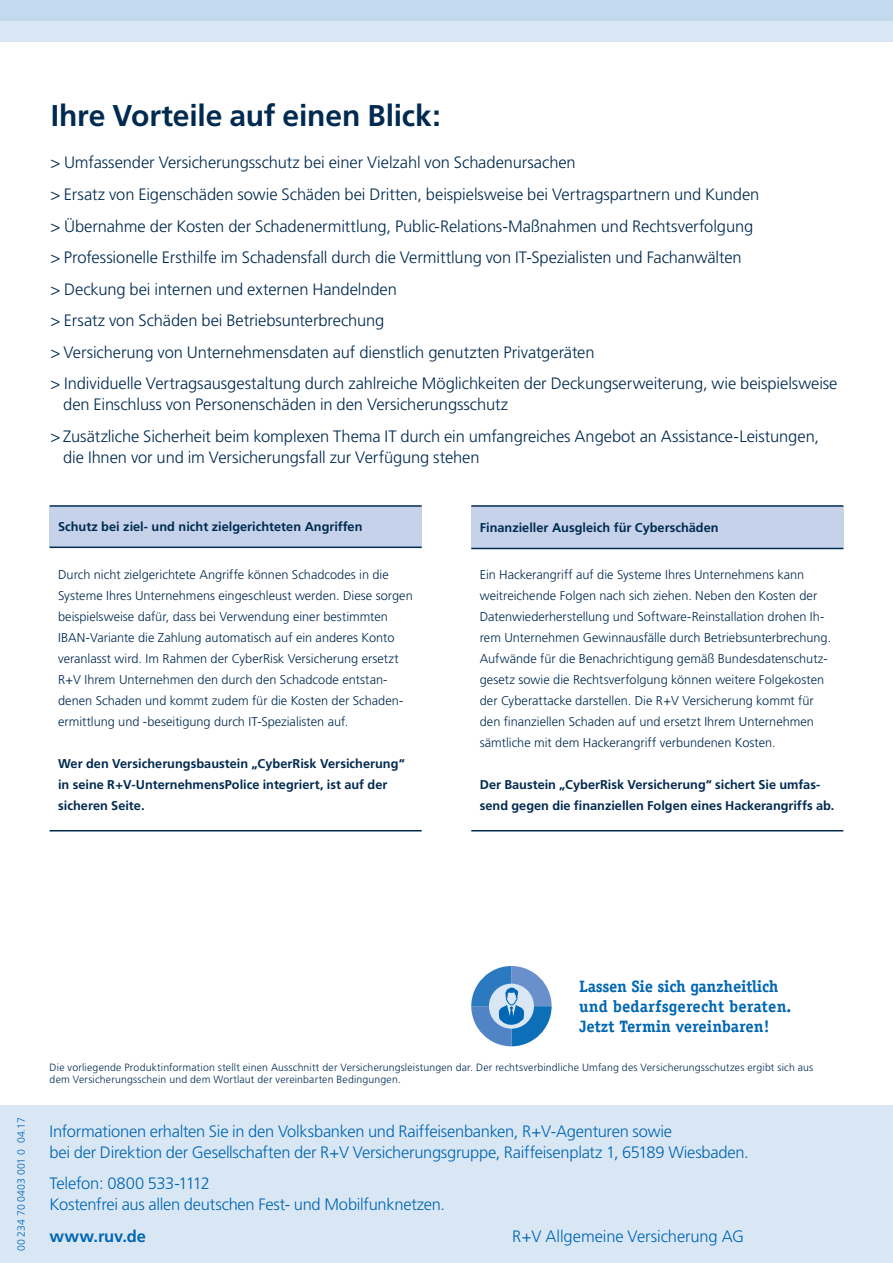
<style>
.page{position:relative;width:893px;height:1263px;background:#fff}
.page>*{position:absolute;margin:0;border:0;box-sizing:border-box;transform-origin:0 0}
.t1{font:700 30px "Frutiger";letter-spacing:-.005em;color:#002a50}
.t2{font:300 16.5px/31.5px "Frutiger";letter-spacing:-.005em;color:#002a50}
.t3{font:300 16.5px/21px "Frutiger";letter-spacing:-.015em;color:#0166b3}
.t4{font:700 16.5px/19.8px "Officina Serif";color:#0166b3}
.t5{font:700 16.5px "Frutiger";letter-spacing:-.005em;color:#0166b3}
.t6{font:300 12.75px/21px "Frutiger";color:#002a50}
.t7{font:700 12.75px/21px "Frutiger";color:#002a50}
.t8{font:700 12.75px "Frutiger LT";color:#002a50}
.t9{font:300 10.5px/12px "Frutiger LT";letter-spacing:.015em;color:#002a50}
.t10{font:300 10.5px "Frutiger";color:#0166b3}
</style>
<div class="page">
<div style="left:0;top:1105px;width:893px;height:158px;background:#d9e7f5"></div>
<div style="left:0;top:0;width:893px;height:42px;background:#d9e7f5"></div>
<div style="left:0;top:0;width:893px;height:21px;background:#c3daee"></div>
<svg style="left:471px;top:966px;width:81px;height:80px"></svg>
<div style="left:50px;top:506px;width:372px;height:41px;background:#c6d2ea"></div>
<hr style="left:50px;top:505px;width:372px;height:2px;background:#002a50">
<hr style="left:50px;top:546px;width:372px;height:2px;background:#002a50">
<hr style="left:50px;top:830px;width:372px;height:1px;background:#002a50">
<div style="left:471px;top:506px;width:372px;height:42px;background:#c6d2ea"></div>
<hr style="left:471px;top:505px;width:372px;height:2px;background:#002a50">
<hr style="left:471px;top:548px;width:372px;height:1px;background:#002a50">
<hr style="left:471px;top:830px;width:372px;height:1px;background:#002a50">
<h1 class="t1" style="left:51px;top:98px;width:392px">Ihre Vorteile auf einen Blick:</h1>
<p class="t2" style="left:50px;top:147px;width:789px">&gt; Umfassender Versicherungsschutz bei einer Vielzahl von Schadenursachen<br>&gt; Ersatz von Eigenschäden sowie Schäden bei Dritten, beispielsweise bei Vertragspartnern und Kunden<br>&gt; Übernahme der Kosten der Schadenermittlung, Public-Relations-Maßnahmen und Rechtsverfolgung<br>&gt; Professionelle Ersthilfe im Schadensfall durch die Vermittlung von IT-Spezialisten und Fachanwälten<br>&gt; Deckung bei internen und externen Handelnden<br>&gt; Ersatz von Schäden bei Betriebsunterbrechung<br>&gt; Versicherung von Unternehmensdaten auf dienstlich genutzten Privatgeräten<br>&gt; Individuelle Vertragsausgestaltung durch zahlreiche Möglichkeiten der Deckungserweiterung, wie beispielsweise</p>
<p class="t2" style="left:50px;top:389px;width:770px;text-indent:13px">den Einschluss von Personenschäden in den Versicherungsschutz<br>&gt; Zusätzliche Sicherheit beim komplexen Thema IT durch ein umfangreiches Angebot an Assistance-Leistungen,</p>
<p class="t2" style="left:63px;top:442px;width:418px">die Ihnen vor und im Versicherungsfall zur Verfügung stehen</p>
<p class="t8" style="left:58px;top:519px;width:306px">Schutz bei ziel- und nicht zielgerichteten Angriffen</p>
<p class="t6" style="left:58px;top:564px;width:356px">Durch nicht zielgerichtete Angriffe können Schadcodes in die Systeme Ihres Unternehmens eingeschleust werden. Diese sorgen beispielsweise dafür, dass bei Verwendung einer bestimmten IBAN-Variante die Zahlung automatisch auf ein anderes Konto veranlasst wird. Im Rahmen der CyberRisk Versicherung ersetzt R+V Ihrem Unternehmen den durch den Schadcode entstan&shy;denen Schaden und kommt zudem für die Kosten der Schaden&shy;ermittlung und -beseitigung durch IT-Spezialisten auf.</p>
<p class="t7" style="left:58px;top:753px;width:348px">Wer den Versicherungsbaustein „CyberRisk Versicherung“ in seine R+V-UnternehmensPolice integriert, ist auf der sicheren Seite.</p>
<p class="t8" style="left:480px;top:520px;width:240px">Finanzieller Ausgleich für Cyberschäden</p>
<p class="t6" style="left:480px;top:564px;width:353px">Ein Hackerangriff auf die Systeme Ihres Unternehmens kann weitreichende Folgen nach sich ziehen. Neben den Kosten der Datenwiederherstellung und Software-Reinstallation drohen Ih&shy;rem Unternehmen Gewinnausfälle durch Betriebsunterbrechung.<br>Aufwände für die Benachrichtigung gemäß Bundesdatenschutz&shy;gesetz sowie die Rechtsverfolgung können weitere Folgekosten der Cyberattacke darstellen. Die R+V Versicherung kommt für den finanziellen Schaden auf und ersetzt Ihrem Unternehmen sämtliche mit dem Hackerangriff verbundenen Kosten.</p>
<p class="t7" style="left:480px;top:774px;width:356px">Der Baustein „CyberRisk Versicherung“ sichert Sie umfas&shy;send gegen die finanziellen Folgen eines Hackerangriffs ab.</p>
<p class="t4" style="left:579px;top:976px;width:214px">Lassen Sie sich ganzheitlich und bedarfsgerecht beraten.<br>Jetzt Termin vereinbaren!</p>
<p class="t9" style="left:50px;top:1061px;width:765px">Die vorliegende Produktinformation stellt einen Ausschnitt der Versicherungsleistungen dar. Der rechtsverbindliche Umfang des Versicherungsschutzes ergibt sich aus dem Versicherungsschein und dem Wortlaut der vereinbarten Bedingungen.</p>
<p class="t10" style="left:15px;top:1251px;width:136px;rotate:-90deg">00 234 70 0403 001 0 04.17</p>
<p class="t3" style="left:50px;top:1120px;width:701px">Informationen erhalten Sie in den Volksbanken und Raiffeisenbanken, R+V-Agenturen sowie<br>bei der Direktion der Gesellschaften der R+V Versicherungsgruppe, Raiffeisenplatz 1, 65189 Wiesbaden.</p>
<p class="t3" style="left:50px;top:1173px;width:397px">Telefon: 0800 533-1112<br>Kostenfrei aus allen deutschen Fest- und Mobilfunknetzen.</p>
<p class="t5" style="left:50px;top:1226px;width:98px">www.ruv.de</p>
<p class="t3" style="left:512px;top:1226px;width:233px">R+V Allgemeine Versicherung AG</p>
</div>
